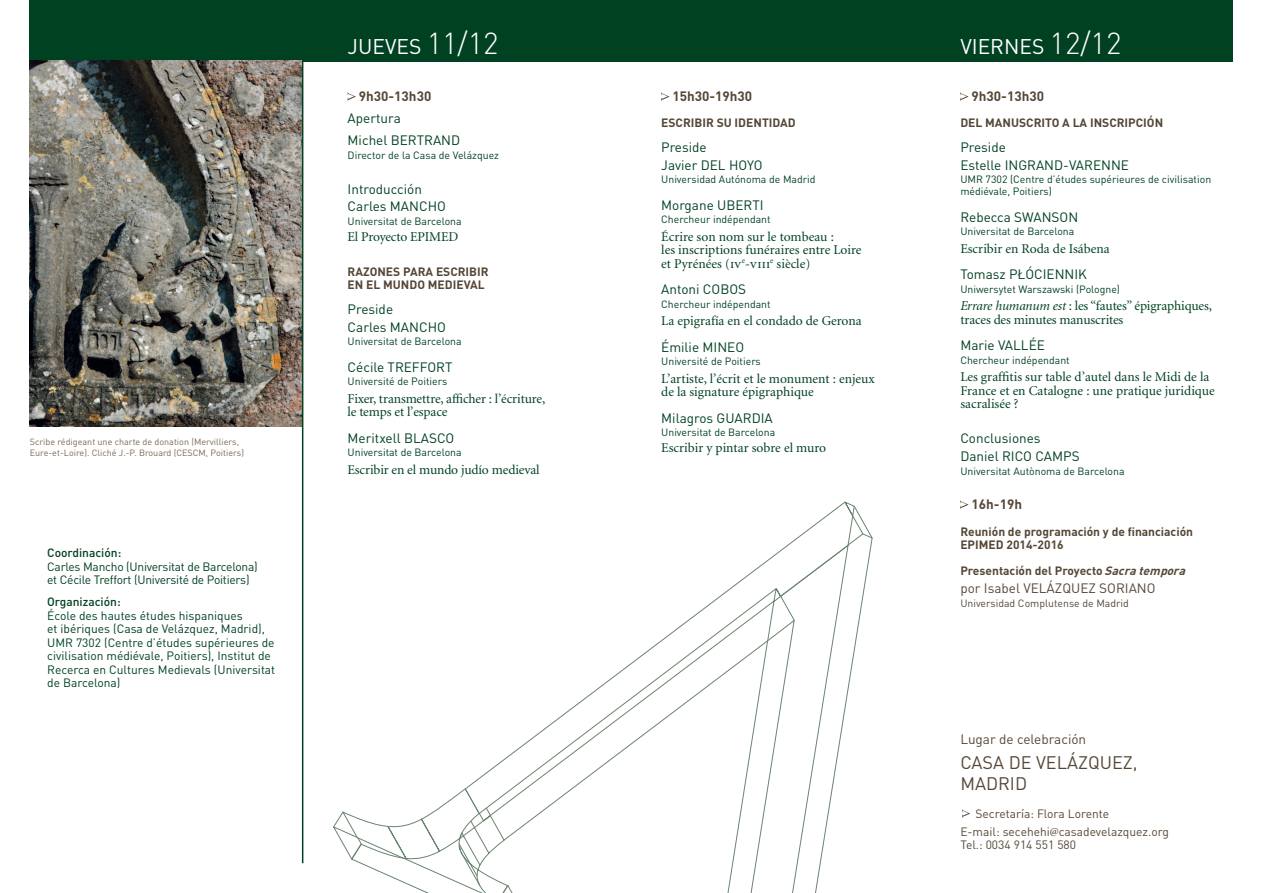
<style>
.page{position:relative;width:1263px;height:893px;background:#fff}
.page>*{position:absolute;margin:0;border:0;box-sizing:border-box;transform-origin:0 0}
.t1{font:21px "DIN";color:#fff}
.t2{font:18px/20.5px "DIN";color:#564737}
.t3{font:13.5px/13.5px "Minion LT";color:#004122}
.t4{font:13.5px/17.7px "DIN";color:#004122}
.t5{font:13.5px "DIN";color:#564737}
.t6{font:700 13.5px "DIN";color:#564737}
.t7{font:12px/13.5px "DIN";color:#004122}
.t8{font:700 12px/13.5px "DIN";color:#564737}
.t9{font:12px/17.7px "DIN";color:#564737}
.t10{font:12px/13.5px "DIN";letter-spacing:-.02em;color:#004122}
.t11{font:500 12px "DIN";color:#004122}
.t12{font:10.5px/12px "DIN";color:#004122}
.t13{font:10.5px "DIN";color:#564737}
.t14{font:9px/11.2px "DIN";color:#7c6954}
.s1{font-weight:300;font-size:30px}
.s2{font-family:"Minion Regular SC"}
.s3{font-style:italic}
.s4{font-family:"Minion LT"}
</style>
<div class="page">
<svg style="left:440px;top:501px;width:413px;height:323px"></svg>
<svg style="left:798px;top:505px;width:72px;height:28px"></svg>
<svg style="left:691px;top:533px;width:182px;height:360px"></svg>
<svg style="left:333px;top:807px;width:194px;height:86px"></svg>
<div style="left:30px;top:0;width:1203px;height:62px;background:#004122"></div>
<svg style="left:348px;top:93px;width:8px;height:8px"></svg>
<svg style="left:661px;top:92px;width:8px;height:9px"></svg>
<svg style="left:960px;top:92px;width:8px;height:9px"></svg>
<svg style="left:960px;top:500px;width:8px;height:9px"></svg>
<svg style="left:962px;top:809px;width:8px;height:9px"></svg>
<img style="left:30px;top:61px;width:272px;height:365px">
<hr style="left:302px;top:46px;width:1px;height:817px;background:#004122">
<p class="t14" style="left:30px;top:436px;width:216px">Scribe rédigeant une charte de donation (Mervilliers,<br>Eure-et-Loire). Cliché J.-P. Brouard (CESCM, Poitiers)</p>
<p class="t11" style="left:47px;top:545px;width:76px">Coordinación:</p>
<p class="t10" style="left:47px;top:559px;width:212px">Carles Mancho (U niversitat de Barcelona) et Cécile Treffort (U niversité de Poitiers)</p>
<p class="t11" style="left:47px;top:594px;width:75px">Organización:</p>
<p class="t7" style="left:47px;top:608px;width:229px">École des hautes études hispaniques<br>et ibériques (Casa de Velázquez, Madrid),<br>U MR 7302 (Centre d’études supérieures de civilisation médiévale, Poitiers), Institut de Recerca en Cultures Medievals (U niversitat de Barcelona)</p>
<h1 class="t1" style="left:348px;top:33px;width:152px">JUEVES <span class="s1">11/12</span></h1>
<h1 class="t1" style="left:960px;top:33px;width:163px">VIERN ES <span class="s1">12/12</span></h1>
<p class="t6" style="left:359px;top:88px;width:74px">9h30-13h30</p>
<p class="t4" style="left:348px;top:107px;width:114px;line-height:22px">Apertura<br>Michel BERTRAN D</p>
<p class="t12" style="left:348px;top:149px;width:153px">Director de la Casa de Velázquez</p>
<p class="t4" style="left:348px;top:180px;width:98px">Introducción<br>Carles MANC HO</p>
<p class="t12" style="left:348px;top:215px;width:116px">U niversitat de Barcelona</p>
<p class="t3" style="left:348px;top:230px;width:112px">El Proyecto EPIMED</p>
<p class="t8" style="left:348px;top:264px;width:143px">RAZONES PARA ESCRIBIR<br>EN EL MUNDO MEDIEVAL</p>
<p class="t4" style="left:348px;top:300px;width:98px">Preside<br>Carles MANC HO</p>
<p class="t12" style="left:348px;top:335px;width:116px">U niversitat de Barcelona</p>
<p class="t4" style="left:348px;top:357px;width:105px">Cécile TREFFORT</p>
<p class="t12" style="left:348px;top:375px;width:101px">U niversité de Poitiers</p>
<p class="t3" style="left:348px;top:392px;width:199px">Fixer, transmettre, afficher : l’écriture, le temps et l’espace</p>
<p class="t4" style="left:348px;top:429px;width:91px">Meritxell BLASCO</p>
<p class="t12" style="left:348px;top:446px;width:116px">U niversitat de Barcelona</p>
<p class="t3" style="left:348px;top:463px;width:193px">Escribir en el mundo judío medieval</p>
<p class="t6" style="left:672px;top:88px;width:81px">15h30-19h30</p>
<p class="t8" style="left:661px;top:116px;width:136px">ESCRIBIR SU IDENTIDAD</p>
<p class="t4" style="left:661px;top:138px;width:101px">Preside<br>Javier DEL HOYO</p>
<p class="t12" style="left:661px;top:173px;width:156px">U niversidad Autónoma de Madrid</p>
<p class="t4" style="left:661px;top:196px;width:104px">Morgane U BERTI</p>
<p class="t12" style="left:661px;top:213px;width:111px">Chercheur indépendant</p>
<p class="t3" style="left:661px;top:230px;width:202px">Écrire son nom sur le tombeau :<br>les inscriptions funéraires entre Loire et Pyrénées (<span class="s2">iv</span><sup>e</sup>-<span class="s2">viii</span><sup>e</sup> siècle)</p>
<p class="t4" style="left:661px;top:280px;width:77px">Antoni COBOS</p>
<p class="t12" style="left:661px;top:298px;width:111px">Chercheur indépendant</p>
<p class="t3" style="left:661px;top:315px;width:202px">La epigrafía en el condado de Gerona</p>
<p class="t4" style="left:661px;top:338px;width:82px">Émilie MIN EO</p>
<p class="t12" style="left:661px;top:355px;width:101px">U niversité de Poitiers</p>
<p class="t3" style="left:661px;top:372px;width:215px">L’artiste, l’écrit et le monument : enjeux de la signature épigraphique</p>
<p class="t4" style="left:661px;top:409px;width:113px">Milagros GUARDIA</p>
<p class="t12" style="left:661px;top:426px;width:116px">U niversitat de Barcelona</p>
<p class="t3" style="left:661px;top:442px;width:167px">Escribir y pintar sobre el muro</p>
<p class="t6" style="left:971px;top:88px;width:74px">9h30-13h30</p>
<p class="t8" style="left:960px;top:116px;width:204px">DEL MANUSCRITO A LA INSCRIPCIÓN</p>
<p class="t4" style="left:960px;top:138px;width:170px">Preside<br>Estelle IN GRAN D-VARENN E</p>
<p class="t12" style="left:960px;top:173px;width:252px">U MR 7302 (Centre d’études supérieures de civilisation médiévale, Poitiers)</p>
<p class="t4" style="left:960px;top:208px;width:91px">Rebecca SWANSON</p>
<p class="t12" style="left:960px;top:225px;width:116px">U niversitat de Barcelona</p>
<p class="t3" style="left:960px;top:242px;width:151px">Escribir en Roda de Isábena</p>
<p class="t4" style="left:960px;top:265px;width:128px">Tomasz PŁÓCIENN IK</p>
<p class="t12" style="left:960px;top:283px;width:161px">U niwersytet Warszawski (Pologne)</p>
<p class="t3" style="left:960px;top:300px;width:253px"><span class="s3">Errare humanum est</span> : les “fautes” épigraphiques, traces des minutes manuscrites</p>
<p class="t4" style="left:960px;top:336px;width:86px">Marie VALLÉE</p>
<p class="t12" style="left:960px;top:354px;width:111px">Chercheur indépendant</p>
<p class="t3" style="left:960px;top:371px;width:256px">Les graffitis sur table d’autel dans le Midi de la<br>France et en Catalogne : une pratique juridique sacralisée ?</p>
<p class="t4" style="left:960px;top:429px;width:119px">Conclusiones<br>Daniel RICO CAMPS</p>
<p class="t12" style="left:960px;top:464px;width:166px">U niversitat Autònoma de Barcelona</p>
<p class="t6" style="left:971px;top:496px;width:52px">16h-19h</p>
<p class="t8" style="left:960px;top:524px;width:234px">Reunión de programación y de financiación<br>EPIMED 2014-2016</p>
<p class="t8" style="left:960px;top:564px;width:227px">Presentación del Proyecto <span class="s3">Sacra tempora</span></p>
<p class="t5" style="left:960px;top:580px;width:186px">por Isabel VELÁZQU EZ SO RIANO</p>
<p class="t13" style="left:960px;top:596px;width:170px">U niversidad Complutense de Madrid</p>
<p class="t5" style="left:960px;top:731px;width:127px">Lugar de celebración</p>
<h2 class="t2" style="left:960px;top:752px;width:179px">Casa de Velázquez,<br>Madrid</h2>
<p class="t9" style="left:960px;top:804px;width:210px;text-indent:15px">Secretaría: Flora Lorente<br>E-mail: secehehi<span class="s4">@</span>casadevelazquez.org</p>
<p class="t9" style="left:960px;top:836px;width:117px">Tel.: 0034 914 551 580</p>
</div>
